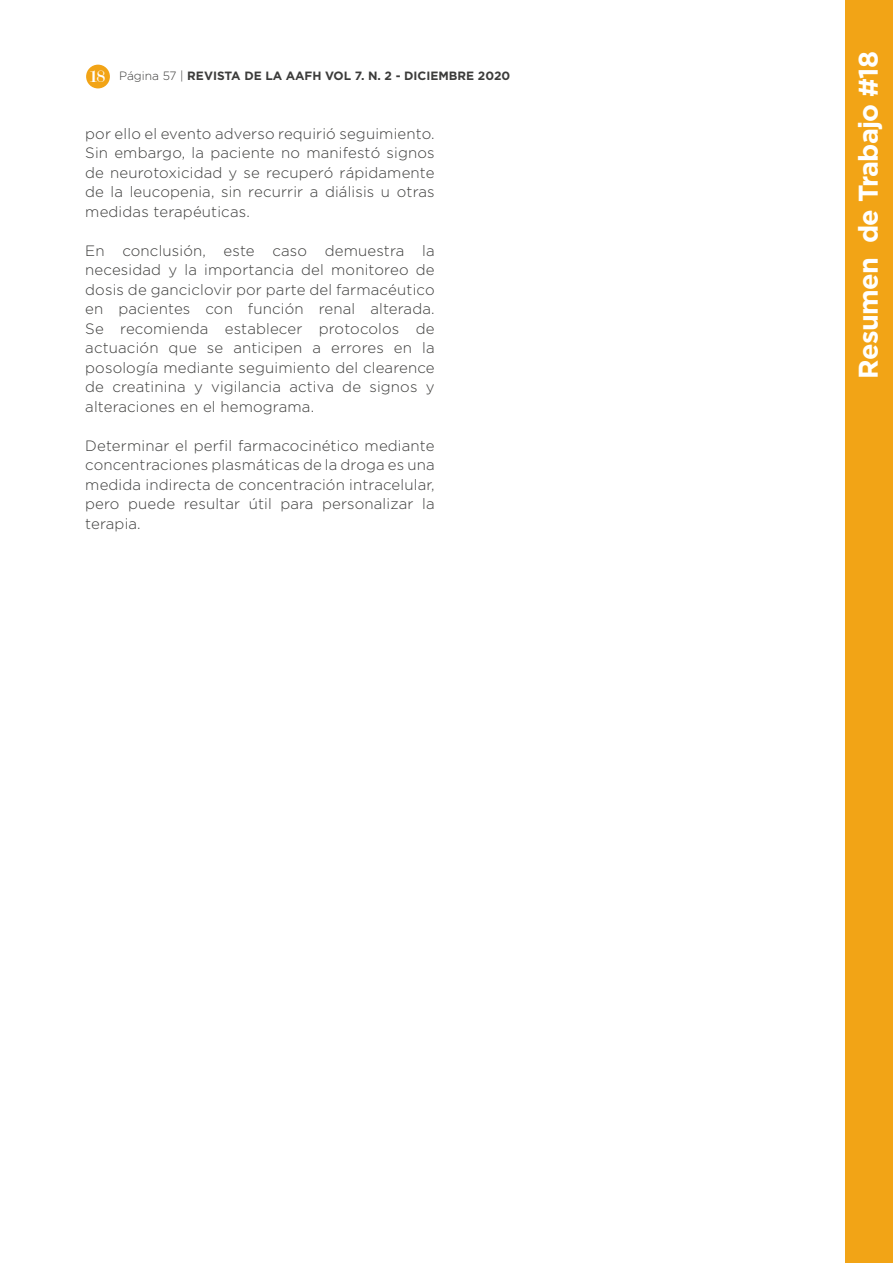
<style>
.page{position:relative;width:893px;height:1263px;background:#fff}
.page>*{position:absolute;margin:0;border:0;box-sizing:border-box;transform-origin:0 0}
.t1{font:700 27px "Gotham";letter-spacing:-.025em;color:#fff}
.t2{font:300 15px/19.5px "Gotham";letter-spacing:.01em;color:#3c3c3b;text-align:justify}
.t3{font:700 12px "Gotham";color:#3c3c3b}
.s1{font-family:"Modern";font-weight:400;font-size:18px;color:#fff}
.s2{font-weight:300}
</style>
<div class="page">
<div style="left:86px;top:65px;width:24px;height:23px;background:#f2a416;border-radius:50%"></div>
<div style="left:845px;top:0;width:48px;height:1263px;background:#f2a416"></div>
<p class="t3" style="left:89px;top:68px;width:423px"><span class="s1">18</span> <span class="s2">Página 57 |</span> REVISTA DE LA AAFH VOL 7. N. 2 - DICIEMBRE 2020</p>
<p class="t2" style="left:85px;top:123px;width:351px">por ello el evento adverso requirió seguimiento.<br>Sin embargo, la paciente no manifestó signos de neurotoxicidad y se recuperó rápidamente de la leucopenia, sin recurrir a diálisis u otras medidas terapéuticas.</p>
<p class="t2" style="left:85px;top:240px;width:351px">En conclusión, este caso demuestra la necesidad y la importancia del monitoreo de dosis de ganciclovir por parte del farmacéutico en pacientes con función renal alterada.<br>Se recomienda establecer protocolos de actuación que se anticipen a errores en la posología mediante seguimiento del clearence de creatinina y vigilancia activa de signos y alteraciones en el hemograma.</p>
<p class="t2" style="left:85px;top:435px;width:351px">Determinar el perfil farmacocinético mediante concentraciones plasmáticas de la droga es una medida indirecta de concentración intracelular, pero puede resultar útil para personalizar la terapia.</p>
<h1 class="t1" style="left:850px;top:379px;width:329px;rotate:-90deg">Resumen de Trabajo #18</h1>
</div>
